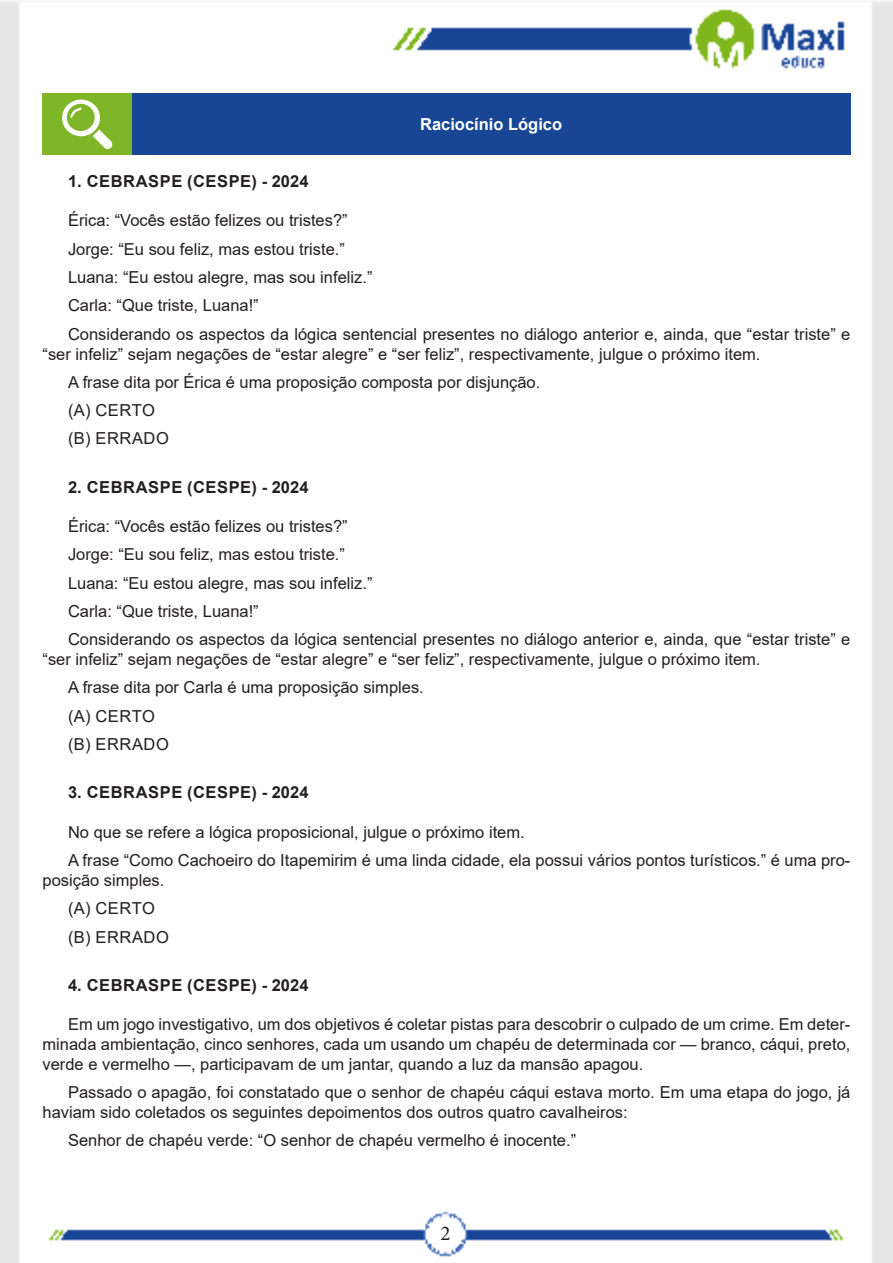
<style>
.page{position:relative;width:893px;height:1263px;background:#fff}
.page>*{position:absolute;margin:0;border:0;box-sizing:border-box;transform-origin:0 0}
.t1{font:21px "Minion Pro";color:#231f20}
.TEXTO_BASE{font:16.5px/19.8px "Arial";color:#231f20}
.TEXTO_BASE-2{font:700 16.5px "Arial";letter-spacing:.035em;color:#231f20}
.Titulo_de_Caixa{font:700 16.5px "Arial";color:#fff}
</style>
<div class="page">
<img style="left:0;top:1px;width:893px;height:1262px">
<div style="left:43px;top:94px;width:89px;height:61px;background:#7fb628"></div>
<div style="left:132px;top:94px;width:718px;height:61px;background:#184695"></div>
<svg style="left:62px;top:100px;width:51px;height:49px"></svg>
<p class="Titulo_de_Caixa" style="left:420px;top:113px;width:144px">Raciocínio Lógico</p>
<p class="TEXTO_BASE-2" style="left:68px;top:169px;width:242px">1. CEBRASPE (CESPE) - 2024</p>
<p class="TEXTO_BASE" style="left:68px;top:211px;width:281px">Érica: “Vocês estão felizes ou tristes?”</p>
<p class="TEXTO_BASE" style="left:68px;top:239px;width:278px">Jorge: “Eu sou feliz, mas estou triste.”</p>
<p class="TEXTO_BASE" style="left:68px;top:267px;width:306px">Luana: “Eu estou alegre, mas sou infeliz.”</p>
<p class="TEXTO_BASE" style="left:68px;top:296px;width:192px">Carla: “Que triste, Luana!”</p>
<p class="TEXTO_BASE" style="left:43px;top:324px;width:809px;text-indent:26px">Considerando os aspectos da lógica sentencial presentes no diálogo anterior e, ainda, que “estar triste” e “ser infeliz” sejam negações de “estar alegre” e “ser feliz”, respectivamente, julgue o próximo item.</p>
<p class="TEXTO_BASE" style="left:68px;top:372px;width:474px">A frase dita por Érica é uma proposição composta por disjunção.</p>
<p class="TEXTO_BASE" style="left:68px;top:400px;width:88px">(A) CERTO</p>
<p class="TEXTO_BASE" style="left:68px;top:429px;width:102px">(B) ERRADO</p>
<p class="TEXTO_BASE-2" style="left:68px;top:475px;width:242px">2. CEBRASPE (CESPE) - 2024</p>
<p class="TEXTO_BASE" style="left:68px;top:516px;width:281px">Érica: “Vocês estão felizes ou tristes?”</p>
<p class="TEXTO_BASE" style="left:68px;top:545px;width:278px">Jorge: “Eu sou feliz, mas estou triste.”</p>
<p class="TEXTO_BASE" style="left:68px;top:573px;width:306px">Luana: “Eu estou alegre, mas sou infeliz.”</p>
<p class="TEXTO_BASE" style="left:68px;top:601px;width:192px">Carla: “Que triste, Luana!”</p>
<p class="TEXTO_BASE" style="left:43px;top:629px;width:809px;text-indent:26px">Considerando os aspectos da lógica sentencial presentes no diálogo anterior e, ainda, que “estar triste” e “ser infeliz” sejam negações de “estar alegre” e “ser feliz”, respectivamente, julgue o próximo item.</p>
<p class="TEXTO_BASE" style="left:68px;top:678px;width:357px">A frase dita por Carla é uma proposição simples.</p>
<p class="TEXTO_BASE" style="left:68px;top:706px;width:88px">(A) CERTO</p>
<p class="TEXTO_BASE" style="left:68px;top:734px;width:102px">(B) ERRADO</p>
<p class="TEXTO_BASE-2" style="left:68px;top:781px;width:242px">3. CEBRASPE (CESPE) - 2024</p>
<p class="TEXTO_BASE" style="left:68px;top:822px;width:458px">No que se refere a lógica proposicional, julgue o próximo item.</p>
<p class="TEXTO_BASE" style="left:43px;top:850px;width:809px;text-indent:26px">A frase “Como Cachoeiro do Itapemirim é uma linda cidade, ela possui vários pontos turísticos.” é uma pro&shy;posição simples.</p>
<p class="TEXTO_BASE" style="left:68px;top:898px;width:88px">(A) CERTO</p>
<p class="TEXTO_BASE" style="left:68px;top:927px;width:102px">(B) ERRADO</p>
<p class="TEXTO_BASE-2" style="left:68px;top:973px;width:242px">4. CEBRASPE (CESPE) - 2024</p>
<p class="TEXTO_BASE" style="left:43px;top:1014px;width:809px;text-align:justify;text-indent:26px">Em um jogo investigativo, um dos objetivos é coletar pistas para descobrir o culpado de um crime. Em deter&shy;minada ambientação, cinco senhores, cada um usando um chapéu de determinada cor — branco, cáqui, preto, verde e vermelho —, participavam de um jantar, quando a luz da mansão apagou.</p>
<p class="TEXTO_BASE" style="left:43px;top:1082px;width:809px;text-indent:26px">Passado o apagão, foi constatado que o senhor de chapéu cáqui estava morto. Em uma etapa do jogo, já haviam sido coletados os seguintes depoimentos dos outros quatro cavalheiros:</p>
<p class="TEXTO_BASE" style="left:68px;top:1130px;width:510px">Senhor de chapéu verde: “O senhor de chapéu vermelho é inocente.”</p>
<p class="t1" style="left:440px;top:1219px;width:12px">2</p>
</div>
